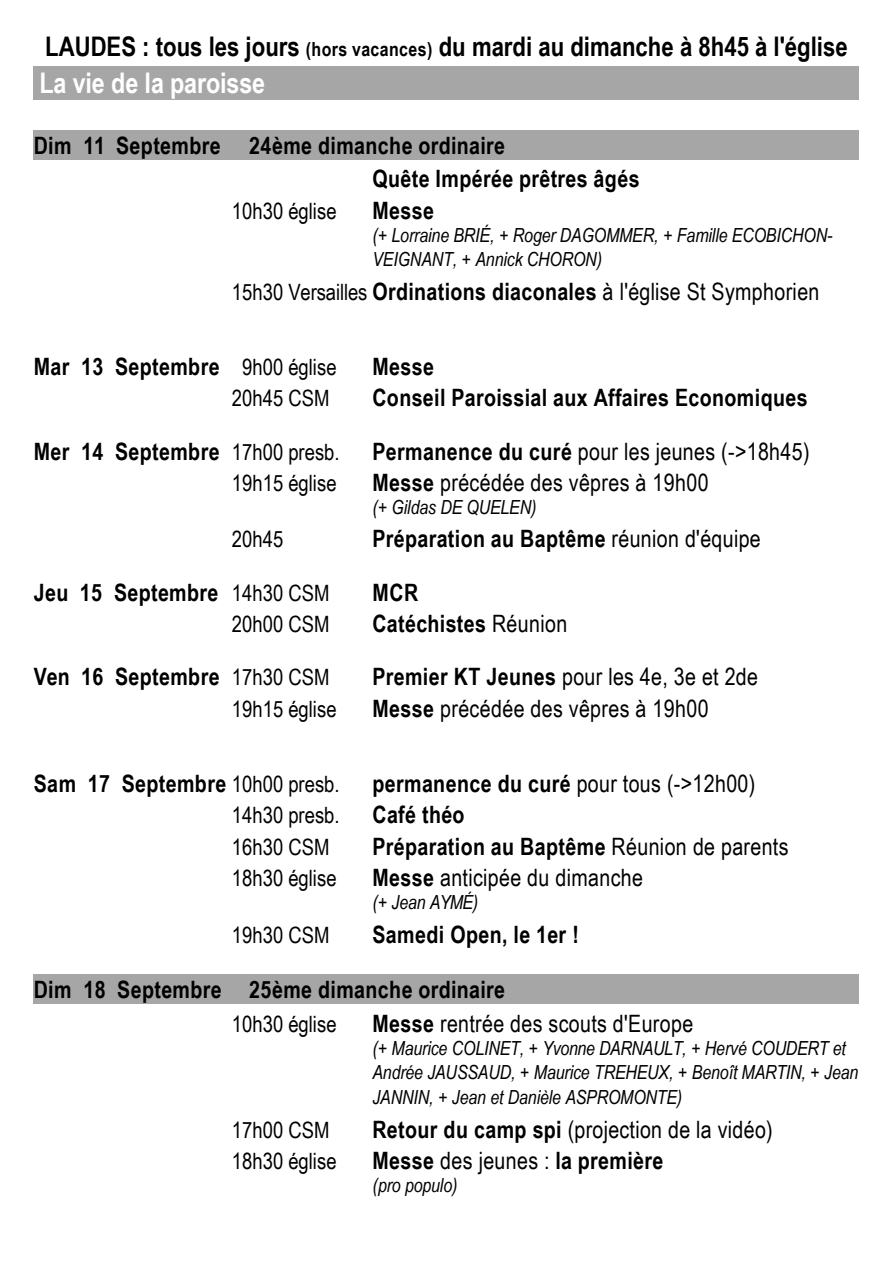
<style>
.page{position:relative;width:893px;height:1263px;background:#fff}
.page>*{position:absolute;margin:0;border:0;box-sizing:border-box;transform-origin:0 0}
.t1{font:700 28.5px "Arial Narrow";letter-spacing:-.005em;color:#fff}
.t2{font:700 27px "Arial Narrow";color:#000}
.t3{font:700 24px/33.9px "Arial Narrow";letter-spacing:.015em;color:#000}
.t4{font:24px "Arial Narrow";letter-spacing:.015em;color:#000}
.t5{font:22.5px "Arial Narrow";color:#000}
.t6{font:italic 19.5px/24.8px "Arial Narrow";letter-spacing:-.01em;color:#000}
.s1{font-size:19.5px}
.s2{font-weight:400;font-size:22.5px}
.s3{font-weight:400}
.s4{font-weight:700}
</style>
<div class="page">
<div style="left:34px;top:66px;width:825px;height:33px;background:#a6a6a6"></div>
<div style="left:34px;top:130px;width:193px;height:29px;background:#a6a6a6"></div>
<div style="left:227px;top:130px;width:632px;height:29px;background:#a6a6a6"></div>
<div style="left:34px;top:974px;width:193px;height:30px;background:#a6a6a6"></div>
<div style="left:227px;top:974px;width:632px;height:30px;background:#a6a6a6"></div>
<p class="t2" style="left:45px;top:36px;width:804px">LAUDES : tous les jours <span class="s1">(hors vacances)</span> du mardi au dimanche à 8h45 à l'église</p>
<p class="t1" style="left:39px;top:72px;width:227px">La vie de la paroisse</p>
<p class="t3" style="left:372px;top:131px;width:269px;text-indent:-339px">Dim 11 Septembre 24ème dimanche ordinaire<br>Quête Impérée prêtres âgés</p>
<p class="t5" style="left:232px;top:202px;width:106px">10h30 église</p>
<p class="t3" style="left:372px;top:196px;width:63px">Messe</p>
<p class="t6" style="left:372px;top:224px;width:461px">(+ Lorraine BRIÉ, + Roger DAGOMMER, + Famille ECOBICHON-<br>VEIGNANT, + Annick CHORON)</p>
<p class="t3" style="left:232px;top:277px;width:589px"><span class="s2">15h30 Versailles</span> Ordinations diaconales <span class="s3">à l'église St Symphorien</span></p>
<p class="t3" style="left:34px;top:352px;width:304px">Mar 13 Septembre <span class="s2">9h00 église</span></p>
<p class="t3" style="left:372px;top:352px;width:63px">Messe</p>
<p class="t5" style="left:232px;top:390px;width:99px">20h45 CSM</p>
<p class="t3" style="left:372px;top:383px;width:436px">Conseil Paroissial aux Affaires Economiques</p>
<p class="t3" style="left:34px;top:437px;width:307px">Mer 14 Septembre <span class="s2">17h00 presb.</span></p>
<p class="t4" style="left:372px;top:442px;width:438px"><span class="s4">Permanence du curé</span> pour les jeunes (-&gt;18h45)</p>
<p class="t5" style="left:232px;top:475px;width:106px">19h15 église</p>
<p class="t4" style="left:372px;top:474px;width:337px"><span class="s4">Messe</span> précédée des vêpres à 19h00</p>
<p class="t6" style="left:372px;top:496px;width:165px">(+ Gildas DE QUELEN)</p>
<p class="t5" style="left:232px;top:531px;width:53px">20h45</p>
<p class="t3" style="left:372px;top:524px;width:390px">Préparation au Baptême <span class="s3">réunion d'équipe</span></p>
<p class="t3" style="left:34px;top:578px;width:297px">Jeu 15 Septembre <span class="s2">14h30 CSM</span></p>
<p class="t3" style="left:372px;top:578px;width:47px">MCR</p>
<p class="t5" style="left:232px;top:616px;width:99px">20h00 CSM</p>
<p class="t3" style="left:372px;top:609px;width:196px">Catéchistes <span class="s3">Réunion</span></p>
<p class="t3" style="left:34px;top:662px;width:297px">Ven 16 Septembre <span class="s2">17h30 CSM</span></p>
<p class="t4" style="left:372px;top:668px;width:387px"><span class="s4">Premier KT Jeunes</span> pour les 4e, 3e et 2de</p>
<p class="t5" style="left:232px;top:700px;width:106px">19h15 église</p>
<p class="t4" style="left:372px;top:699px;width:337px"><span class="s4">Messe</span> précédée des vêpres à 19h00</p>
<p class="t3" style="left:34px;top:769px;width:307px">Sam 17 Septembre <span class="s2">10h00 presb.</span></p>
<p class="t4" style="left:372px;top:774px;width:384px"><span class="s4">permanence du curé</span> pour tous (-&gt;12h00)</p>
<p class="t5" style="left:232px;top:807px;width:109px">14h30 presb.</p>
<p class="t3" style="left:372px;top:800px;width:94px">Café théo</p>
<p class="t5" style="left:232px;top:838px;width:99px">16h30 CSM</p>
<p class="t3" style="left:372px;top:832px;width:417px">Préparation au Baptême <span class="s3">Réunion de parents</span></p>
<p class="t5" style="left:232px;top:870px;width:106px">18h30 église</p>
<p class="t4" style="left:372px;top:869px;width:272px"><span class="s4">Messe</span> anticipée du dimanche</p>
<p class="t6" style="left:372px;top:892px;width:107px">(+ Jean AYMÉ)</p>
<p class="t5" style="left:232px;top:926px;width:99px">19h30 CSM</p>
<p class="t3" style="left:372px;top:920px;width:208px">Samedi Open, le 1er !</p>
<p class="t3" style="left:34px;top:975px;width:473px">Dim 18 Septembre 25ème dimanche ordinaire</p>
<p class="t5" style="left:232px;top:1015px;width:106px">10h30 église</p>
<p class="t4" style="left:372px;top:1014px;width:322px"><span class="s4">Messe</span> rentrée des scouts d'Europe</p>
<p class="t6" style="left:372px;top:1037px;width:487px">(+ Maurice COLINET, + Yvonne DARNAULT, + Hervé COUDERT et<br>Andrée JAUSSAUD, + Maurice TREHEUX, + Benoît MARTIN, + Jean<br>JANNIN, + Jean et Danièle ASPROMONTE)</p>
<p class="t5" style="left:232px;top:1121px;width:99px">17h00 CSM</p>
<p class="t4" style="left:372px;top:1120px;width:402px"><span class="s4">Retour du camp spi</span> (projection de la vidéo)</p>
<p class="t5" style="left:232px;top:1153px;width:106px">18h30 église</p>
<p class="t3" style="left:372px;top:1146px;width:292px">Messe <span class="s3">des jeunes :</span> la première</p>
<p class="t6" style="left:372px;top:1175px;width:87px">(pro populo)</p>
</div>
